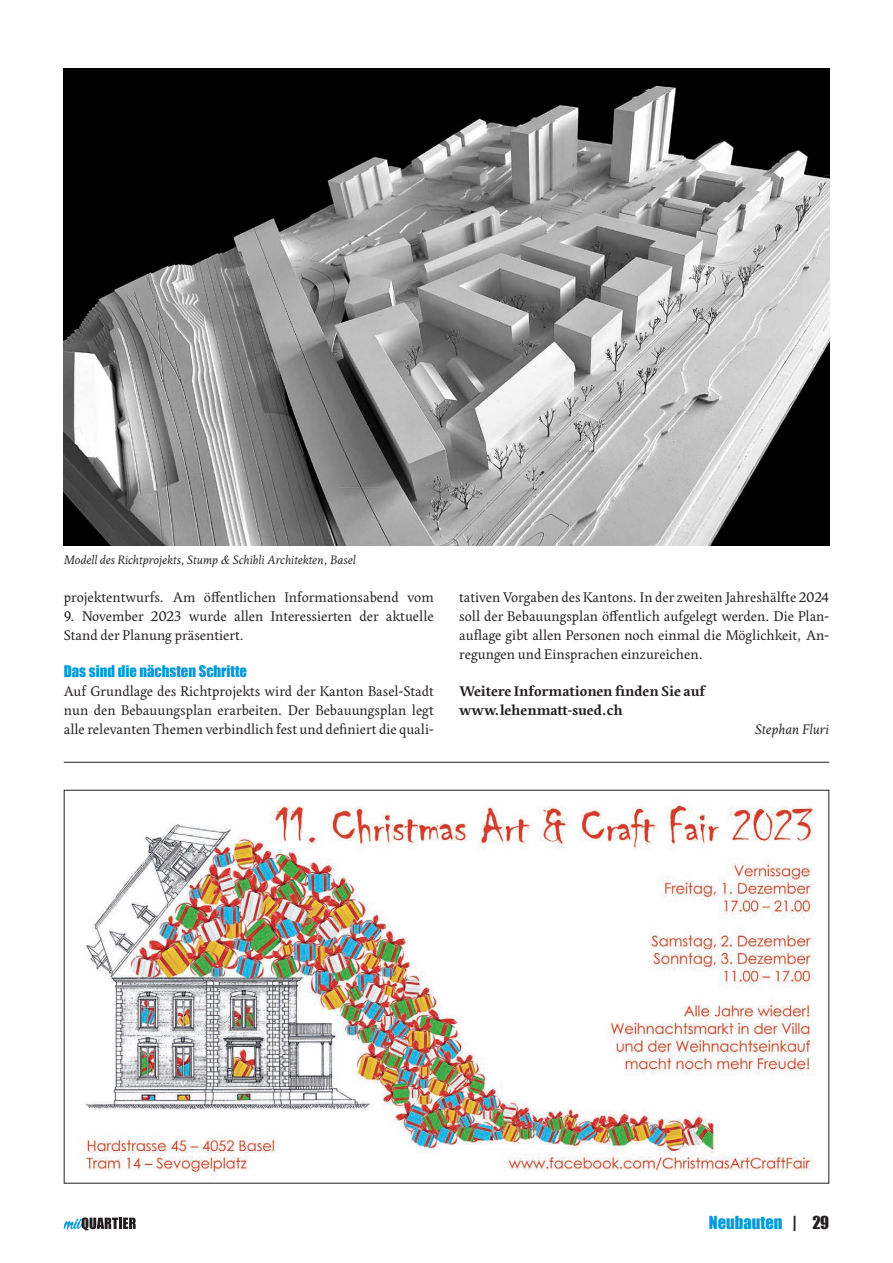
<style>
.page{position:relative;width:893px;height:1263px;background:#fff}
.page>*{position:absolute;margin:0;border:0;box-sizing:border-box;transform-origin:0 0}
.t1{font:16.5px "Impact";color:#009ad9}
.t2{font:14.7px/18.8px "Edita";color:#231f20;text-align:justify}
.t3{font:700 14.7px/18.8px "Edita";color:#231f20}
.t4{font:14.7px "Impact";color:#009ad9}
.t5{font:italic 14.4px "Edita";color:#231f20}
.t6{font:italic 12.75px "Edita";color:#231f20}
.s1{font-family:"Times"}
.s2{color:#231f20}
</style>
<div class="page">
<img style="left:64px;top:68px;width:765px;height:478px">
<img style="left:84px;top:802px;width:730px;height:377px">
<hr style="left:64px;top:762px;width:765px;height:1px;background:#231f20">
<svg style="left:64px;top:1217px;width:72px;height:13px"></svg>
<p class="t6" style="left:64px;top:552px;width:293px">Modell des Richtprojekts, Stump <span class="s1">&amp;</span> Schibli Architekten, Basel</p>
<p class="t2" style="left:64px;top:589px;width:371px">projektentwurfs. Am öffentlichen Informationsabend vom</p>
<p class="t2" style="left:64px;top:607px;width:371px">9. November 2023 wurde allen Interessierten der aktuelle<br>Stand der Planung präsentiert.</p>
<p class="t4" style="left:64px;top:660px;width:185px">Das sind die nächsten Schritte</p>
<p class="t2" style="left:64px;top:682px;width:371px">Auf Grundlage des Richtprojekts wird der Kanton Basel-Stadt nun den Bebauungsplan erarbeiten. Der Bebauungsplan legt alle relevanten Themen verbindlich fest und definiert die quali-</p>
<p class="t2" style="left:459px;top:589px;width:371px">tativen Vorgaben des Kantons. In der zweiten Jahreshälfte 2024 soll der Bebauungsplan öffentlich aufgelegt werden. Die Plan&shy;auflage gibt allen Personen noch einmal die Möglichkeit, An&shy;regungen und Einsprachen einzureichen.</p>
<p class="t3" style="left:459px;top:682px;width:248px">Weitere Informationen finden Sie auf www.lehenmatt-sued.ch</p>
<p class="t5" style="left:755px;top:721px;width:75px">Stephan Fluri</p>
<p class="t1" style="left:709px;top:1210px;width:122px">Neubauten <span class="s2">| 29</span></p>
</div>
